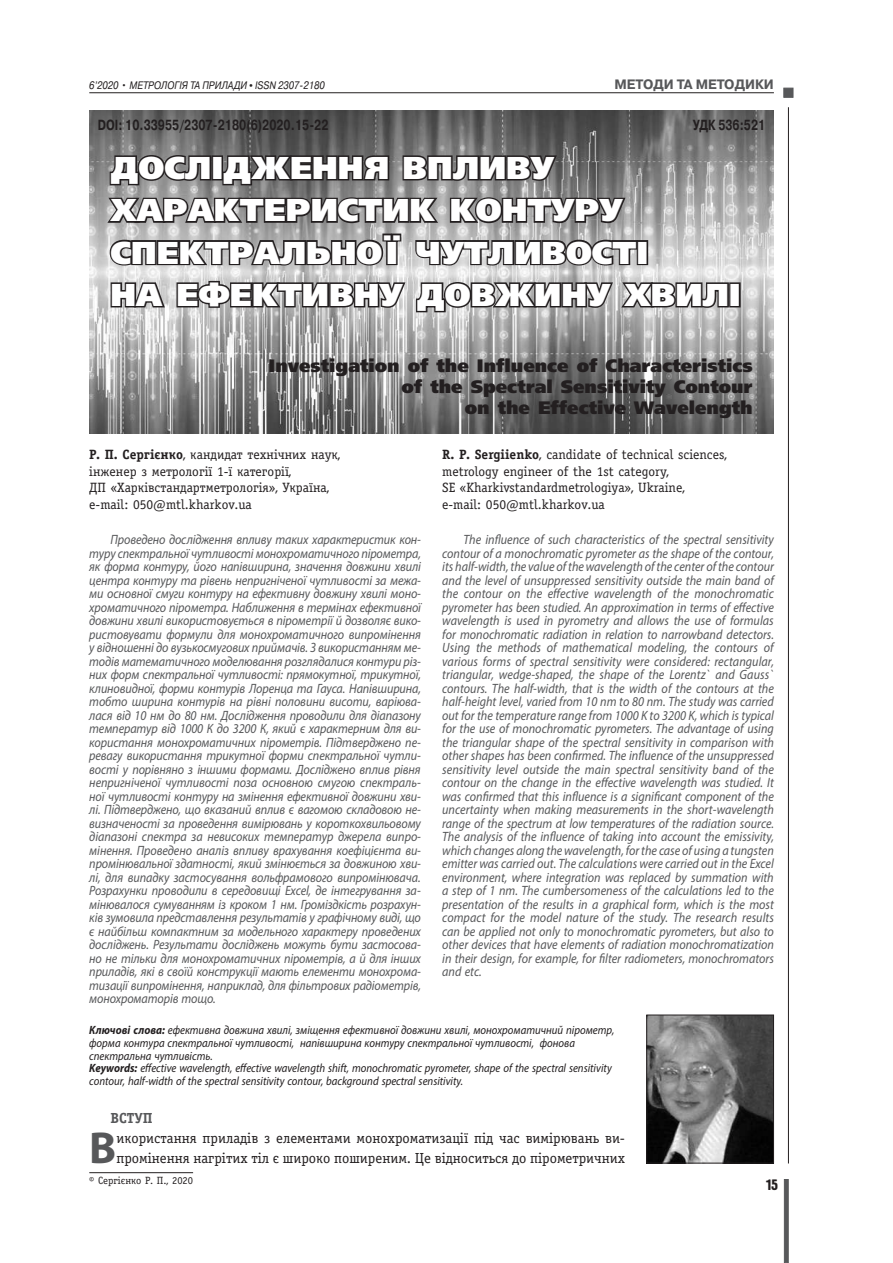
<style>
.page{position:relative;width:893px;height:1263px;background:#fff}
.page>*{position:absolute;margin:0;border:0;box-sizing:border-box;transform-origin:0 0}
.t1{font:700 44.85px "Myriad Pro";color:#57585a}
.t2{font:31.5px/42.3px "Free Set Black C";color:#fff}
.t3{font:18px/21px "Free Set Black C";color:#231f20;text-align:right}
.t4{font:15.15px "Hermes C";color:#231f20}
.t5{font:14.7px/20.4px "Officina Serif C";color:#231f20}
.t6{font:700 14.7px "Pragmatica C";color:#231f20;scale:.75 1}
.t7{font:700 14.7px "Officina Serif C";color:#57585a}
.t8{font:700 13.65px "Pragmatica C";color:#57585a;scale:.96 1}
.t9{font:italic 13.5px/13.5px "Myriad Pro";letter-spacing:-.005em;color:#57585a;text-align:justify;scale:.9 1}
.t10{font:13.5px/16.5px "Officina Serif C";color:#231f20}
.t11{font:italic 12px/12.8px "Myriad Pro";color:#231f20;scale:.9 1}
.t12{font:italic 10.8px "Pragmatica C";color:#231f20;scale:.84 1}
.t13{font:10.5px "Officina Serif C";color:#231f20}
.s1{font-style:normal}
.s2{font-family:"Times New Roman";font-style:normal}
.s3{font-weight:700}
</style>
<div class="page">
<svg style="left:783px;top:88px;width:10px;height:10px"></svg>
<svg style="left:784px;top:1179px;width:5px;height:84px"></svg>
<hr style="left:89px;top:92px;width:685px;height:1px;background:#231f20">
<hr style="left:788px;top:107px;width:1px;height:1056px;background:#231f20">
<img style="left:89px;top:111px;width:685px;height:322px">
<svg style="left:108px;top:153px;width:105px;height:34px;background:#666465"></svg>
<div style="left:212px;top:155px;width:11px;height:25px;border:3px solid #231f20"></div>
<svg style="left:221px;top:154px;width:170px;height:33px;background:#4f4d4e"></svg>
<svg style="left:401px;top:153px;width:158px;height:29px;background:#565455"></svg>
<svg style="left:104px;top:195px;width:337px;height:30px;background:#6c6a6b"></svg>
<svg style="left:448px;top:195px;width:180px;height:30px;background:#6c6a6a"></svg>
<svg style="left:108px;top:232px;width:295px;height:35px;background:#868585"></svg>
<svg style="left:414px;top:238px;width:225px;height:29px;background:#817f7f"></svg>
<div style="left:637px;top:240px;width:11px;height:25px;border:3px solid #231f20"></div>
<svg style="left:109px;top:280px;width:58px;height:29px;background:#8e8d8d"></svg>
<svg style="left:175px;top:279px;width:233px;height:30px;background:#7d7b7c"></svg>
<svg style="left:414px;top:280px;width:316px;height:34px;background:#898788"></svg>
<div style="left:729px;top:282px;width:12px;height:25px;border:3px solid #231f20"></div>
<hr style="left:89px;top:1172px;width:104px;height:1px;background:#231f20">
<img style="left:648px;top:1017px;width:124px;height:144px">
<div style="left:646px;top:1015px;width:128px;height:148px;border:1px solid #231f20"></div>
<p class="t12" style="left:89px;top:79px;width:282px">6’2020 <span class="s1">•</span> МЕТРОЛОГІЯ ТА ПРИЛАДИ <span class="s2">•</span> ISSN 2307-2180</p>
<p class="t8" style="left:614px;top:77px;width:168px">МЕТОДИ ТА МЕТОДИКИ</p>
<p class="t6" style="left:98px;top:117px;width:309px">DOI: 10.33955/2307-2180(6)2020.15-22</p>
<p class="t6" style="left:693px;top:117px;width:98px">УДК 536:521</p>
<h2 class="t2" style="left:111px;top:147px;width:632px">ДОСЛІДЖЕННЯ ВПЛИВУ<br>ХАРАКТЕРИСТИК КОНТУРУ<br>СПЕКТРАЛЬНОЇ ЧУТЛИВОСТІ<br>НА ЕФЕКТИВНУ ДОВЖИНУ ХВИЛІ</h2>
<h3 class="t3" style="left:269px;top:355px;width:486px">Investigation of the Influence of Characteristics of the Spectral Sensitivity Contour<br>on the Effective Wavelength</h3>
<p class="t10" style="left:89px;top:447px;width:253px"><span class="s3">Р. П. Сергієнко</span>, кандидат технічних наук, інженер з метрології 1-ї категорії,<br>ДП «Харківстандартметрологія», Україна, e-mail: 050@mtl.kharkov.ua</p>
<p class="t10" style="left:442px;top:447px;width:286px"><span class="s3">R. P. Sergiienko</span>, candidate of technical sciences, metrology engineer of the 1st category,<br>SE «Kharkivstandardmetrologiya», Ukraine, e-mail: 050@mtl.kharkov.ua</p>
<p class="t9" style="left:89px;top:533px;width:370px;text-indent:21px">Проведено дослідження впливу таких характеристик кон&shy;туру спектральної чутливості монохроматичного пірометра, як форма контуру, його напівширина, значення довжини хвилі центра контуру та рівень непригніченої чутливості за межа&shy;ми основної смуги контуру на ефективну довжину хвилі моно&shy;хроматичного пірометра. Наближення в термінах ефективної довжини хвилі використовується в пірометрії й дозволяє вико&shy;ристовувати формули для монохроматичного випромінення у відношенні до вузькосмугових приймачів. З використанням ме&shy;тодів математичного моделювання розглядалися контури різ&shy;них форм спектральної чутливості: прямокутної, трикутної, клиновидної, форми контурів Лоренца та Гауса. Напівширина, тобто ширина контурів на рівні половини висоти, варіюва&shy;лася від 10 нм до 80 нм. Дослідження проводили для діапазону температур від 1000 К до 3200 К, який є характерним для ви&shy;користання монохроматичних пірометрів. Підтверджено пе&shy;ревагу використання трикутної форми спектральної чутли&shy;вості у порівняно з іншими формами. Досліджено вплив рівня непригніченої чутливості поза основною смугою спектраль&shy;ної чутливості контуру на змінення ефективної довжини хви&shy;лі. Підтверджено, що вказаний вплив є вагомою складовою не&shy;визначеності за проведення вимірювань у короткохвильовому діапазоні спектра за невисоких температур джерела випро&shy;мінення. Проведено аналіз впливу врахування коефіцієнта ви&shy;промінювальної здатності, який змінюється за довжиною хви&shy;лі, для випадку застосування вольфрамового випромінювача.<br>Розрахунки проводили в середовищі Excel, де інтегрування за&shy;мінювалося сумуванням із кроком 1 нм. Громіздкість розрахун&shy;ків зумовила представлення результатів у графічному виді, що є найбільш компактним за модельного характеру проведених досліджень. Результати досліджень можуть бути застосова&shy;но не тільки для монохроматичних пірометрів, а й для інших приладів, які в своїй конструкції мають елементи монохрома&shy;тизації випромінення, наприклад, для фільтрових радіометрів, монохроматорів тощо.</p>
<p class="t9" style="left:442px;top:533px;width:370px;text-indent:21px">The influence of such characteristics of the spectral sensitivity contour of a monochromatic pyrometer as the shape of the contour, its half-width, the value of the wavelength of the center of the contour and the level of unsuppressed sensitivity outside the main band of the contour on the effective wavelength of the monochromatic pyrometer has been studied. An approximation in terms of effective wavelength is used in pyrometry and allows the use of formulas for monochromatic radiation in relation to narrowband detectors.<br>Using the methods of mathematical modeling, the contours of various forms of spectral sensitivity were considered: rectangular, triangular, wedge-shaped, the shape of the Lorentz` and Gauss` contours. The half-width, that is the width of the contours at the half-height level, varied from 10 nm to 80 nm. The study was carried out for the temperature range from 1000 K to 3200 K, which is typical for the use of monochromatic pyrometers. The advantage of using the triangular shape of the spectral sensitivity in comparison with other shapes has been confirmed. The influence of the unsuppressed sensitivity level outside the main spectral sensitivity band of the contour on the change in the effective wavelength was studied. It was confirmed that this influence is a significant component of the uncertainty when making measurements in the short-wavelength range of the spectrum at low temperatures of the radiation source.<br>The analysis of the influence of taking into account the emissivity, which changes along the wavelength, for the case of using a tungsten emitter was carried out. The calculations were carried out in the Excel environment, where integration was replaced by summation with a step of 1 nm. The cumbersomeness of the calculations led to the presentation of the results in a graphical form, which is the most compact for the model nature of the study. The research results can be applied not only to monochromatic pyrometers, but also to other devices that have elements of radiation monochromatization in their design, for example, for filter radiometers, monochromators and etc.</p>
<p class="t11" style="left:89px;top:1023px;width:585px"><span class="s3">Ключові слова:</span> ефективна довжина хвилі, зміщення ефективної довжини хвилі, монохроматичний пірометр, форма контура спектральної чутливості, напівширина контуру спектральної чутливості, фонова спектральна чутливість.<br><span class="s3">Keywords:</span> effective wavelength, effective wavelength shift, monochromatic pyrometer, shape of the spectral sensitivity contour, half-width of the spectral sensitivity contour, background spectral sensitivity.</p>
<p class="t7" style="left:111px;top:1109px;width:44px">ВСТУП</p>
<h1 class="t1" style="left:89px;top:1119px;width:29px">В</h1>
<p class="t5" style="left:116px;top:1128px;width:510px">икористання приладів з елементами монохроматизації під час вимірювань ви&shy;промінення нагрітих тіл є широко поширеним. Це відноситься до пірометричних</p>
<p class="t13" style="left:89px;top:1175px;width:105px">© Сергієнко Р. П., 2020</p>
<p class="t4" style="left:766px;top:1176px;width:13px">15</p>
</div>
